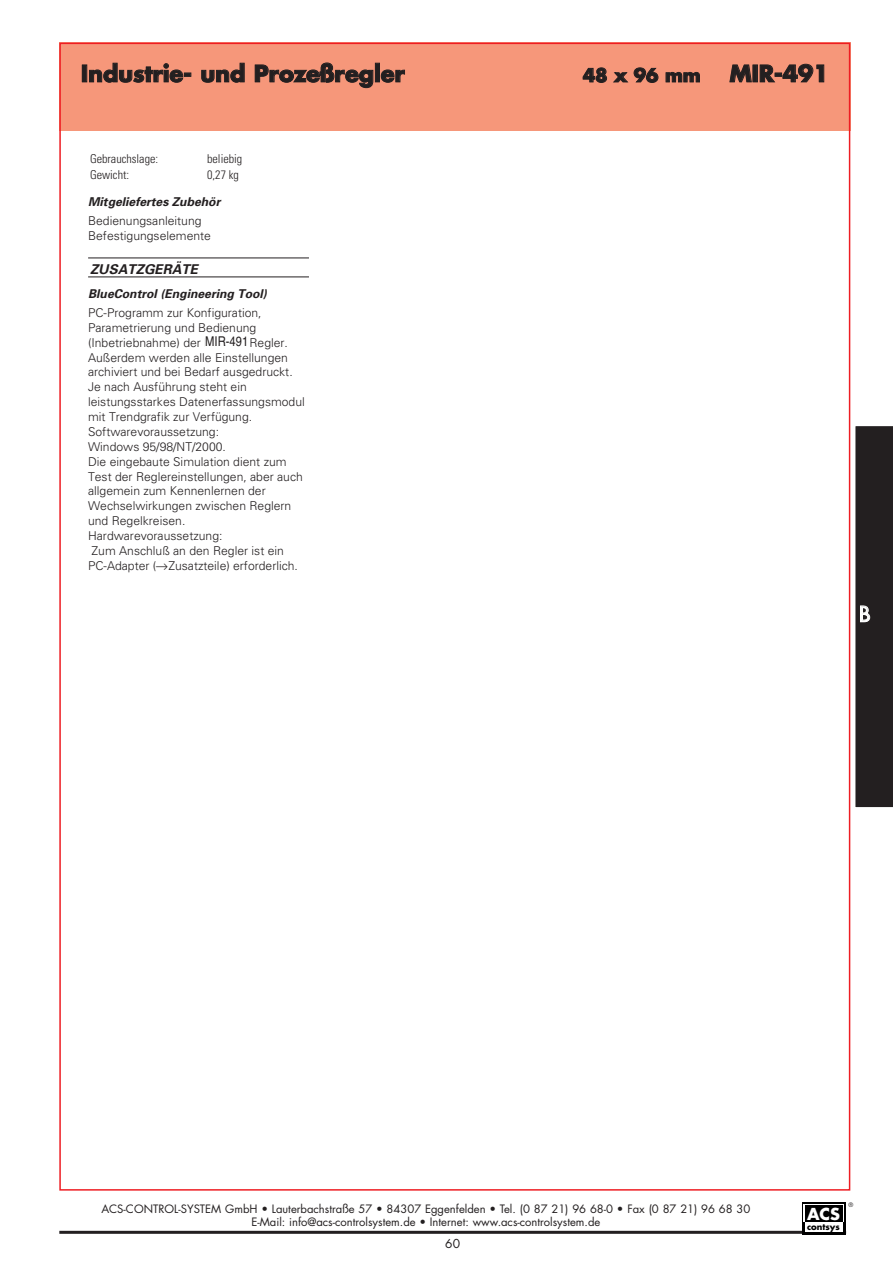
<style>
.page{position:relative;width:893px;height:1263px;background:#fff}
.page>*{position:absolute;margin:0;border:0;box-sizing:border-box;transform-origin:0 0}
.t1{font:700 22.5px "Futura";color:#231f20}
.t2{font:21px "Futura";color:#fff}
.t3{font:700 18px "Futura";color:#231f20}
.t4{font:700 16.05px "Futura";color:#fff}
.t5{font:italic 700 13.5px "Univers";color:#231f20}
.t6{font:13.5px "Helvetica";color:#231f20;scale:.83 1}
.t7{font:300 12.15px/14.9px "Univers";color:#231f20}
.t8{font:italic 700 12.15px "Univers";color:#231f20}
.t9{font:300 12.15px "Univers Cond";color:#231f20}
.t10{font:12px "Futura";color:#231f20}
.t11{font:11.25px/12.8px "Futura";color:#231f20;text-align:center}
.t12{font:700 8.55px "Futura";color:#000}
.t13{font:6px "Futura";color:#231f20}
</style>
<div class="page">
<hr style="left:59px;top:1231px;width:787px;height:3px;background:#231f20">
<div style="left:801px;top:1202px;width:44px;height:32px;background:#000"></div>
<svg style="left:803px;top:1204px;width:41px;height:18px"></svg>
<svg style="left:801px;top:1222px;width:42px;height:12px"></svg>
<div style="left:805px;top:1205px;width:37px;height:17px;background:#000"></div>
<div style="left:804px;top:1222px;width:38px;height:9px;background:#fff"></div>
<div style="left:59px;top:43px;width:791px;height:88px;background:#f6977a"></div>
<hr style="left:88px;top:258px;width:221px;height:1px;background:#231f20">
<hr style="left:88px;top:277px;width:221px;height:1px;background:#231f20">
<div style="left:855px;top:426px;width:38px;height:382px;background:#231f20"></div>
<h1 class="t1" style="left:81px;top:63px;width:325px">Industrie- und Prozeßregler</h1>
<h3 class="t3" style="left:583px;top:67px;width:119px">48 x 96 mm</h3>
<h1 class="t1" style="left:729px;top:63px;width:101px">MIR-491</h1>
<p class="t9" style="left:90px;top:154px;width:70px">Gebrauchslage:</p>
<p class="t9" style="left:207px;top:154px;width:37px">beliebig</p>
<p class="t9" style="left:90px;top:170px;width:41px">Gewicht:</p>
<p class="t9" style="left:207px;top:170px;width:33px">0,27 kg</p>
<p class="t8" style="left:88px;top:198px;width:134px">Mitgeliefertes Zubehör</p>
<p class="t7" style="left:88px;top:215px;width:124px">Bedienungsanleitung<br>Befestigungselemente</p>
<p class="t5" style="left:90px;top:264px;width:109px">ZUSATZGERÄTE</p>
<p class="t8" style="left:88px;top:289px;width:180px">BlueControl (Engineering Tool)</p>
<p class="t7" style="left:88px;top:306px;width:218px">PC-Programm zur Konfiguration, Parametrierung und Bedienung (Inbetriebnahme) der KS 90-1 Regler.<br>Außerdem werden alle Einstellungen archiviert und bei Bedarf ausgedruckt.<br>Je nach Ausführung steht ein leistungsstarkes Datenerfassungsmodul mit Trendgrafik zur Verfügung.<br>Softwarevoraussetzung:<br>Windows 95/98/NT/2000.<br>Die eingebaute Simulation dient zum Test der Reglereinstellungen, aber auch allgemein zum Kennenlernen der Wechselwirkungen zwischen Reglern und Regelkreisen.<br>Hardwarevoraussetzung:<br>Zum Anschluß an den Regler ist ein PC-Adapter ( Zusatzteile) erforderlich.</p>
<p class="t6" style="left:205px;top:337px;width:53px">MIR-491</p>
<h2 class="t2" style="left:859px;top:604px;width:13px">B</h2>
<p class="t11" style="left:101px;top:1204px;width:650px">ACS-CONTROL-SYSTEM GmbH • Lauterbachstraße 57 • 84307 Eggenfelden • Tel. (0 87 21) 96 68-0 • Fax (0 87 21) 96 68 30<br>E-Mail: info@acs-controlsystem.de • Internet: www.acs-controlsystem.de</p>
<h3 class="t4" style="left:807px;top:1207px;width:34px">ACS</h3>
<p class="t12" style="left:807px;top:1222px;width:34px">contsys</p>
<p class="t10" style="left:445px;top:1238px;width:16px">60</p>
<p class="t13" style="left:848px;top:1202px;width:6px">®</p>
</div>
